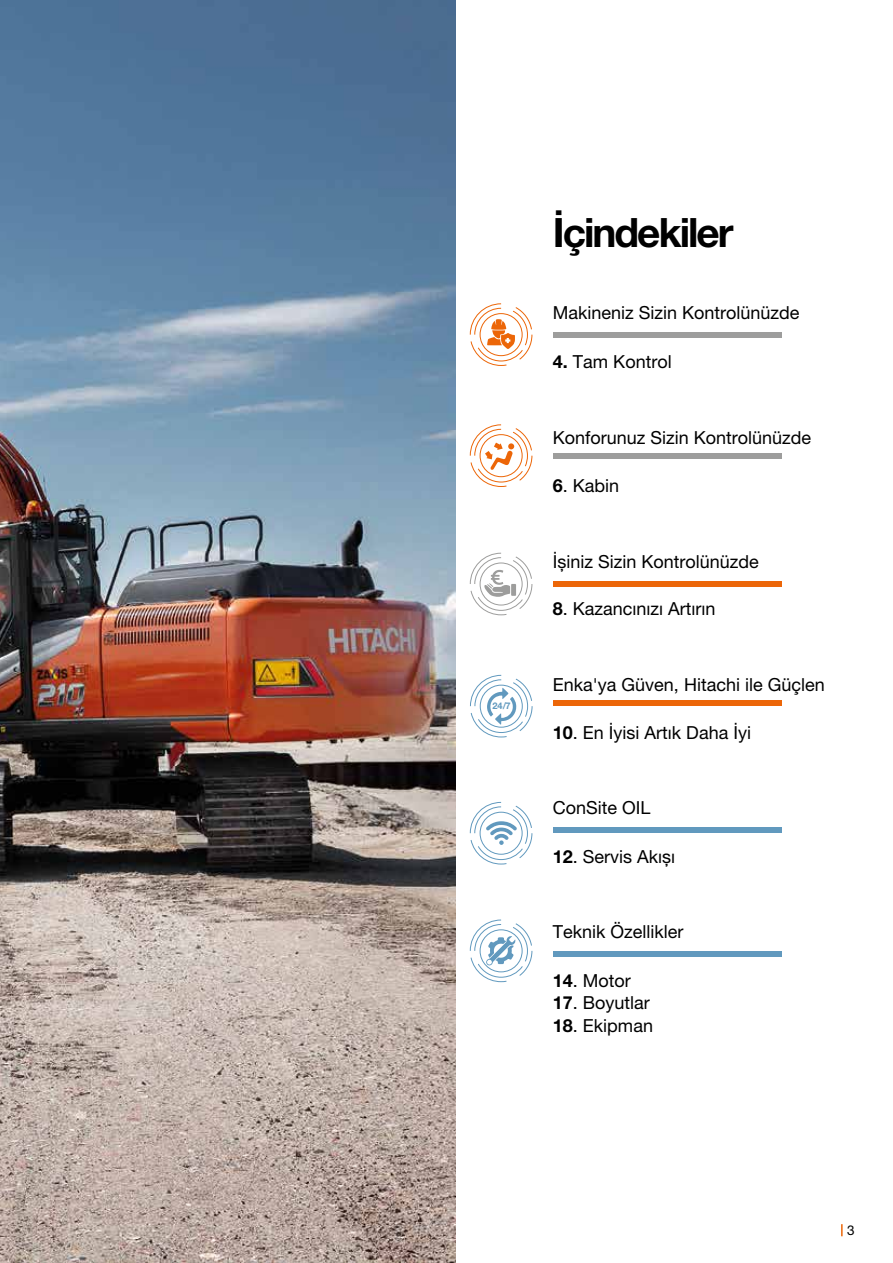
<style>
.page{position:relative;width:893px;height:1263px;background:#fff}
.page>*{position:absolute;margin:0;border:0;box-sizing:border-box;transform-origin:0 0}
.t1{font:700 40.5px "Helvetica Neue LT Pro";letter-spacing:-.05em;color:#000}
.t2{font:18px "Helvetica Neue LT Pro";color:#000}
.t3{font:13.5px "Helvetica Neue LT Pro";color:#000}
.t4{font:700 9.15px "Helvetica Neue LT Pro";color:#6199be}
.s1{font-weight:700}
</style>
<div class="page">
<svg style="left:841px;top:1224px;width:2px;height:12px"></svg>
<img style="left:0;top:0;width:456px;height:1263px">
<svg style="left:469px;top:424px;width:64px;height:63px"></svg>
<div style="left:480px;top:434px;width:42px;height:43px;border:1px solid #ec6608;border-radius:50%"></div>
<svg style="left:469px;top:919px;width:64px;height:64px"></svg>
<div style="left:480px;top:929px;width:42px;height:43px;border:1px solid #6199be;border-radius:50%"></div>
<svg style="left:469px;top:552px;width:64px;height:64px"></svg>
<svg style="left:469px;top:303px;width:64px;height:63px"></svg>
<svg style="left:469px;top:801px;width:64px;height:64px"></svg>
<svg style="left:470px;top:674px;width:63px;height:64px"></svg>
<div style="left:553px;top:700px;width:228px;height:6px;background:#ec6608"></div>
<div style="left:553px;top:580px;width:228px;height:6px;background:#ec6608"></div>
<div style="left:553px;top:332px;width:228px;height:6px;background:#9d9d9c"></div>
<div style="left:553px;top:453px;width:228px;height:6px;background:#9d9d9c"></div>
<div style="left:553px;top:827px;width:228px;height:6px;background:#6199be"></div>
<div style="left:553px;top:951px;width:228px;height:6px;background:#6199be"></div>
<p class="t4" style="left:492px;top:700px;width:20px">24/7</p>
<h1 class="t1" style="left:553px;top:208px;width:182px">İçindekiler</h1>
<p class="t2" style="left:553px;top:302px;width:248px">Makineniz Sizin Kontrolünüzde</p>
<p class="t2" style="left:553px;top:350px;width:120px"><span class="s1">4.</span> Tam Kontrol</p>
<p class="t2" style="left:553px;top:427px;width:260px">Konforunuz Sizin Kontrolünüzde</p>
<p class="t2" style="left:553px;top:474px;width:68px"><span class="s1">6</span>. Kabin</p>
<p class="t2" style="left:553px;top:551px;width:207px">İşiniz Sizin Kontrolünüzde</p>
<p class="t2" style="left:553px;top:598px;width:164px"><span class="s1">8</span>. Kazancınızı Artırın</p>
<p class="t2" style="left:553px;top:673px;width:273px">Enka'ya Güven, Hitachi ile Güçlen</p>
<p class="t2" style="left:553px;top:722px;width:200px"><span class="s1">10</span>. En İyisi Artık Daha İyi</p>
<p class="t2" style="left:553px;top:797px;width:99px">ConSite OIL</p>
<p class="t2" style="left:553px;top:846px;width:124px"><span class="s1">12</span>. Servis Akışı</p>
<p class="t2" style="left:553px;top:921px;width:132px">Teknik Özellikler</p>
<p class="t2" style="left:553px;top:970px;width:80px"><span class="s1">14</span>. Motor</p>
<p class="t2" style="left:553px;top:992px;width:99px"><span class="s1">17</span>. Boyutlar</p>
<p class="t2" style="left:553px;top:1015px;width:102px"><span class="s1">18</span>. Ekipman</p>
<p class="t3" style="left:847px;top:1222px;width:9px">3</p>
</div>
